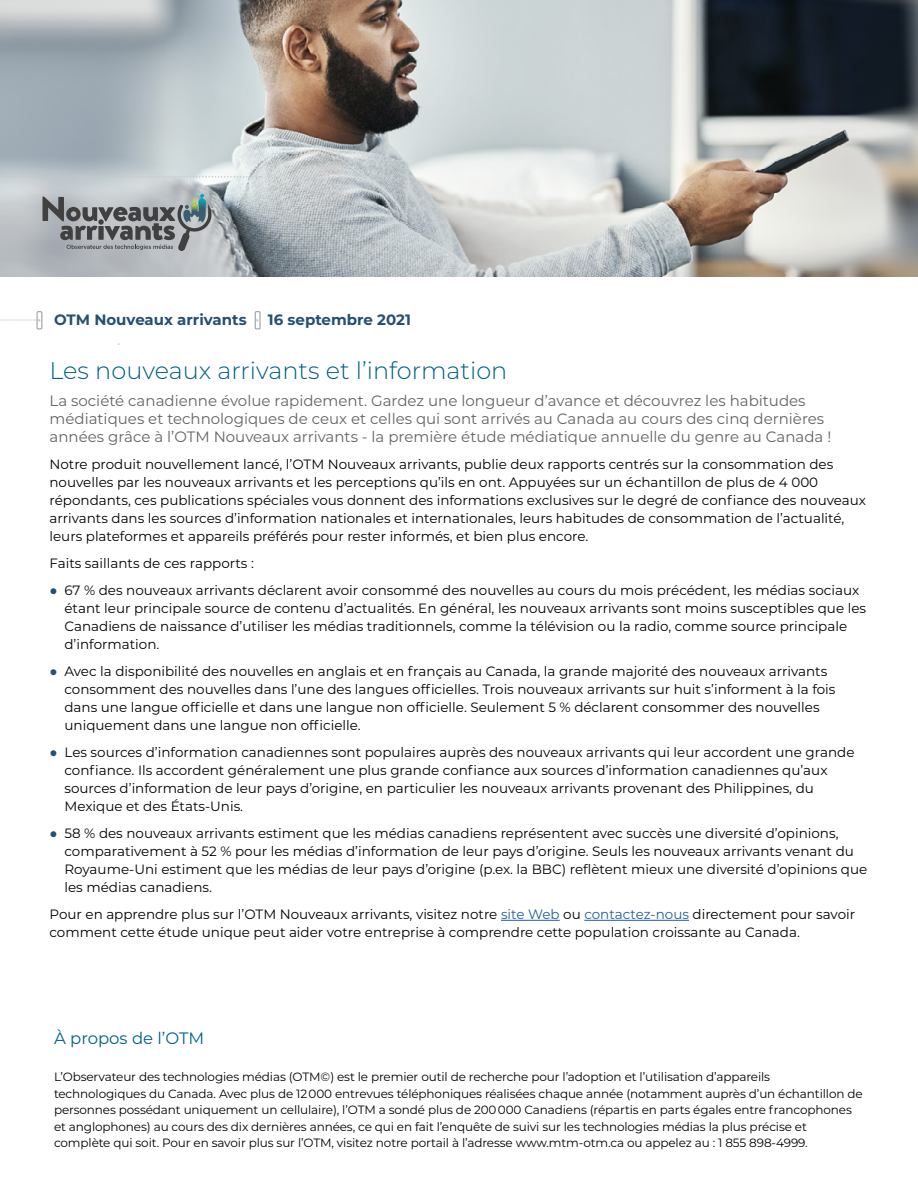
<style>
.page{position:relative;width:918px;height:1188px;background:#fff}
.page>*{position:absolute;margin:0;border:0;box-sizing:border-box;transform-origin:0 0}
.t1{font:300 24px "Montserrat";color:#006084}
.t2{font:16.5px "Montserrat";color:#006084}
.t3{font:15px/18px "Montserrat";color:#636466}
.t4{font:700 15px "Montserrat";color:#254f73}
.t5{font:13.5px/18px "Montserrat";color:#000}
.t6{font:12px/16.5px "Montserrat";letter-spacing:-.01em;color:#000}
.s1{font-family:"Impact";color:#254f73}
.s2{color:#215e9e}
</style>
<div class="page">
<hr style="left:501px;top:920px;width:59px;height:1px;background:#215e9e">
<hr style="left:584px;top:920px;width:105px;height:1px;background:#215e9e">
<div style="left:37px;top:312px;width:5px;height:17px;border:1px solid #939598"></div>
<svg style="left:0;top:318px;width:41px;height:4px"></svg>
<div style="left:255px;top:312px;width:5px;height:17px;border:1px solid #939598"></div>
<img style="left:0;top:0;width:918px;height:277px">
<svg style="left:42px;top:194px;width:170px;height:57px;background:#919599"></svg>
<svg style="left:0;top:176px;width:262px;height:2px"></svg>
<p class="t4" style="left:54px;top:309px;width:194px">OTM Nouveaux arrivants</p>
<p class="t4" style="left:268px;top:309px;width:144px">16 septembre 2021</p>
<h1 class="t1" style="left:50px;top:354px;width:459px">Les nouveaux arrivants et l’information</h1>
<p class="t3" style="left:50px;top:391px;width:783px">La société canadienne évolue rapidement. Gardez une longueur d’avance et découvrez les habitudes médiatiques et technologiques de ceux et celles qui sont arrivés au Canada au cours des cinq dernières années grâce à l’OTM Nouveaux arrivants - la première étude médiatique annuelle du genre au Canada !</p>
<p class="t5" style="left:50px;top:455px;width:818px">Notre produit nouvellement lancé, l’OTM Nouveaux arrivants, publie deux rapports centrés sur la consommation des nouvelles par les nouveaux arrivants et les perceptions qu’ils en ont. Appuyées sur un échantillon de plus de 4 000 répondants, ces publications spéciales vous donnent des informations exclusives sur le degré de confiance des nouveaux arrivants dans les sources d’information nationales et internationales, leurs habitudes de consommation de l’actualité, leurs plateformes et appareils préférés pour rester informés, et bien plus encore.</p>
<p class="t5" style="left:50px;top:554px;width:206px">Faits saillants de ces rapports :</p>
<p class="t5" style="left:64px;top:581px;width:803px;text-indent:-15px"><span class="s1">●</span> 67 % des nouveaux arrivants déclarent avoir consommé des nouvelles au cours du mois précédent, les médias sociaux étant leur principale source de contenu d’actualités. En général, les nouveaux arrivants sont moins susceptibles que les Canadiens de naissance d’utiliser les médias traditionnels, comme la télévision ou la radio, comme source principale d’information.</p>
<p class="t5" style="left:64px;top:662px;width:772px;text-indent:-15px"><span class="s1">●</span> Avec la disponibilité des nouvelles en anglais et en français au Canada, la grande majorité des nouveaux arrivants consomment des nouvelles dans l’une des langues officielles. Trois nouveaux arrivants sur huit s’informent à la fois dans une langue officielle et dans une langue non officielle. Seulement 5 % déclarent consommer des nouvelles uniquement dans une langue non officielle.</p>
<p class="t5" style="left:64px;top:743px;width:791px;text-indent:-15px"><span class="s1">●</span> Les sources d’information canadiennes sont populaires auprès des nouveaux arrivants qui leur accordent une grande confiance. Ils accordent généralement une plus grande confiance aux sources d’information canadiennes qu’aux sources d’information de leur pays d’origine, en particulier les nouveaux arrivants provenant des Philippines, du Mexique et des États-Unis.</p>
<p class="t5" style="left:64px;top:824px;width:804px;text-indent:-15px"><span class="s1">●</span> 58 % des nouveaux arrivants estiment que les médias canadiens représentent avec succès une diversité d’opinions, comparativement à 52 % pour les médias d’information de leur pays d’origine. Seuls les nouveaux arrivants venant du Royaume-Uni estiment que les médias de leur pays d’origine (p.ex. la BBC) reflètent mieux une diversité d’opinions que les médias canadiens.</p>
<p class="t5" style="left:50px;top:905px;width:807px">Pour en apprendre plus sur l’OTM Nouveaux arrivants, visitez notre <span class="s2">site Web</span> ou <span class="s2">contactez-nous</span> directement pour savoir comment cette étude unique peut aider votre entreprise à comprendre cette population croissante au Canada.</p>
<p class="t2" style="left:54px;top:1026px;width:152px">À propos de l’OTM</p>
<p class="t6" style="left:54px;top:1068px;width:810px">L’Observateur des technologies médias (OTM©) est le premier outil de recherche pour l’adoption et l’utilisation d’appareils technologiques du Canada. Avec plus de 12 000 entrevues téléphoniques réalisées chaque année (notamment auprès d’un échantillon de personnes possédant uniquement un cellulaire), l’OTM a sondé plus de 200 000 Canadiens (répartis en parts égales entre francophones et anglophones) au cours des dix dernières années, ce qui en fait l’enquête de suivi sur les technologies médias la plus précise et complète qui soit. Pour en savoir plus sur l’OTM, visitez notre portail à l’adresse www.mtm-otm.ca ou appelez au : 1 855 898-4999.</p>
</div>
